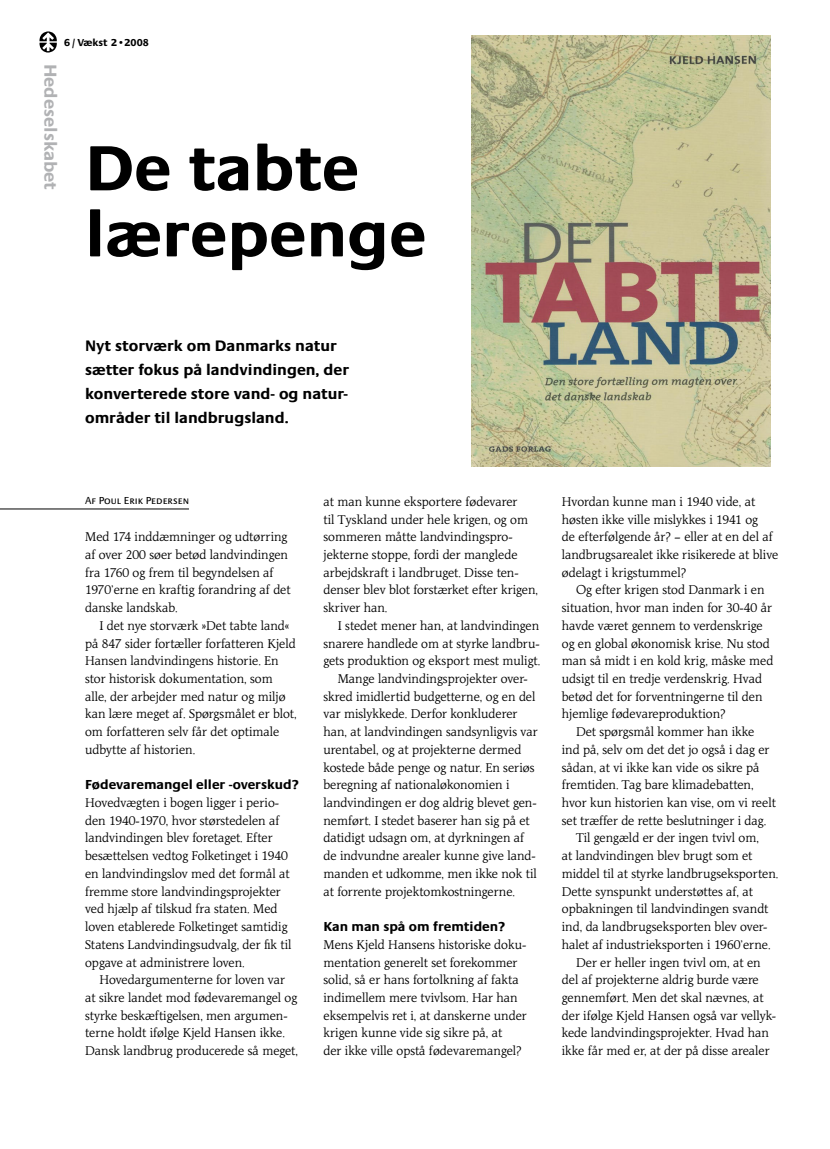
<style>
.page{position:relative;width:830px;height:1149px;background:#fff}
.page>*{position:absolute;margin:0;border:0;box-sizing:border-box;transform-origin:0 0}
.t1{font:700 66px/66px "Praxis EF";color:#000}
.t2{font:700 18px "Praxis EF";color:#b1b2b4}
.t3{font:700 15.75px/24px "Praxis EF";color:#000}
.t4{font:700 13.5px "Praxis EF";color:#000}
.t5{font:13.2px/17.7px "Jante Antiqua";color:#000}
.t6{font:10.5px "Praxis EF Regular SC";color:#000}
.t7{font:700 10.5px "Praxis EF";color:#000}
</style>
<div class="page">
<svg style="left:39px;top:31px;width:18px;height:22px"></svg>
<img style="left:471px;top:35px;width:299px;height:431px">
<hr style="left:0;top:508px;width:189px;height:1px;background:#000">
<h2 class="t2" style="left:60px;top:64px;width:127px;rotate:90deg">Hedeselskabet</h2>
<p class="t7" style="left:72px;top:37px;width:78px">/ Vækst 2•2008</p>
<h1 class="t1" style="left:85px;top:136px;width:342px">De tabte lærepenge</h1>
<p class="t3" style="left:85px;top:333px;width:265px">Nyt storværk om Danmarks natur sætter fokus på landvindingen, der konverterede store vand- og natur&shy;områder til landbrugsland.</p>
<p class="t6" style="left:85px;top:494px;width:105px">Af Poul Erik Pedersen</p>
<p class="t5" style="left:85px;top:528px;width:207px">Med 174 inddæmninger og udtørring af over 200 søer betød landvindingen fra 1760 og frem til begyndelsen af<br>1970’erne en kraftig forandring af det danske landskab.</p>
<p class="t5" style="left:85px;top:616px;width:213px;text-indent:14px">I det nye storværk »Det tabte land« på 847 sider fortæller forfatteren Kjeld Hansen landvindingens historie. En stor historisk dokumentation, som alle, der arbejder med natur og miljø kan lære meget af. Spørgsmålet er blot, om forfatteren selv får det optimale udbytte af historien.</p>
<p class="t4" style="left:85px;top:777px;width:215px">Fødevaremangel eller -overskud?</p>
<p class="t5" style="left:85px;top:793px;width:208px">Hovedvægten i bogen ligger i perio&shy;den 1940-1970, hvor størstedelen af landvindingen blev foretaget. Efter besættelsen vedtog Folketinget i 1940 en landvindingslov med det formål at fremme store landvindingsprojekter ved hjælp af tilskud fra staten. Med loven etablerede Folketinget samtidig Statens Landvindingsudvalg, der fik til opgave at administrere loven.</p>
<p class="t5" style="left:85px;top:970px;width:214px;text-indent:14px">Hovedargumenterne for loven var at sikre landet mod fødevaremangel og styrke beskæftigelsen, men argumen&shy;terne holdt ifølge Kjeld Hansen ikke.<br>Dansk landbrug producerede så meget,</p>
<p class="t5" style="left:323px;top:492px;width:216px">at man kunne eksportere fødevarer<br>til Tyskland under hele krigen, og om sommeren måtte landvindingspro&shy;jekterne stoppe, fordi der manglede arbejdskraft i landbruget. Disse ten&shy;denser blev blot forstærket efter krigen, skriver han.</p>
<p class="t5" style="left:337px;top:616px;width:203px">I stedet mener han, at landvindingen</p>
<p class="t5" style="left:323px;top:634px;width:217px">snarere handlede om at styrke landbru-</p>
<p class="t5" style="left:323px;top:652px;width:218px">gets produktion og eksport mest muligt.</p>
<p class="t5" style="left:337px;top:669px;width:191px">Mange landvindingsprojekter over-</p>
<p class="t5" style="left:323px;top:687px;width:213px">skred imidlertid budgetterne, og en del</p>
<p class="t5" style="left:323px;top:705px;width:195px">var mislykkede. Derfor konkluderer</p>
<p class="t5" style="left:323px;top:722px;width:216px">han, at landvindingen sandsynligvis var</p>
<p class="t5" style="left:323px;top:740px;width:199px">urentabel, og at projekterne dermed</p>
<p class="t5" style="left:323px;top:758px;width:212px">kostede både penge og natur. En seriøs</p>
<p class="t5" style="left:323px;top:776px;width:187px">beregning af nationaløkonomien i</p>
<p class="t5" style="left:323px;top:793px;width:214px">landvindingen er dog aldrig blevet gen-</p>
<p class="t5" style="left:323px;top:811px;width:208px">nemført. I stedet baserer han sig på et</p>
<p class="t5" style="left:323px;top:829px;width:202px">datidigt udsagn om, at dyrkningen af</p>
<p class="t5" style="left:323px;top:846px;width:214px">de indvundne arealer kunne give land-</p>
<p class="t5" style="left:323px;top:864px;width:215px">manden et udkomme, men ikke nok til</p>
<p class="t5" style="left:323px;top:882px;width:193px">at forrente projektomkostningerne.</p>
<p class="t4" style="left:323px;top:918px;width:183px">Kan man spå om fremtiden?</p>
<p class="t5" style="left:323px;top:935px;width:205px">Mens Kjeld Hansens historiske doku&shy;mentation generelt set forekommer solid, så er hans fortolkning af fakta indimellem mere tvivlsom. Har han eksempelvis ret i, at danskerne under krigen kunne vide sig sikre på, at<br>der ikke ville opstå fødevaremangel?</p>
<p class="t5" style="left:561px;top:492px;width:218px">Hvordan kunne man i 1940 vide, at høsten ikke ville mislykkes i 1941 og<br>de efterfølgende år? – eller at en del af landbrugsarealet ikke risikerede at blive ødelagt i krigstummel?</p>
<p class="t5" style="left:561px;top:581px;width:213px;text-indent:14px">Og efter krigen stod Danmark i en situation, hvor man inden for 30-40 år havde været gennem to verdenskrige og en global økonomisk krise. Nu stod man så midt i en kold krig, måske med udsigt til en tredje verdenskrig. Hvad betød det for forventningerne til den hjemlige fødevareproduktion?</p>
<p class="t5" style="left:576px;top:722px;width:179px">Det spørgsmål kommer han ikke</p>
<p class="t5" style="left:561px;top:740px;width:209px">ind på, selv om det det jo også i dag er</p>
<p class="t5" style="left:561px;top:758px;width:199px">sådan, at vi ikke kan vide os sikre på</p>
<p class="t5" style="left:561px;top:776px;width:193px">fremtiden. Tag bare klimadebatten,</p>
<p class="t5" style="left:561px;top:793px;width:215px">hvor kun historien kan vise, om vi reelt</p>
<p class="t5" style="left:561px;top:811px;width:206px">set træffer de rette beslutninger i dag.</p>
<p class="t5" style="left:576px;top:829px;width:184px">Til gengæld er der ingen tvivl om,</p>
<p class="t5" style="left:561px;top:846px;width:192px">at landvindingen blev brugt som et</p>
<p class="t5" style="left:561px;top:864px;width:218px">middel til at styrke landbrugseksporten.</p>
<p class="t5" style="left:561px;top:882px;width:193px">Dette synspunkt understøttes af, at</p>
<p class="t5" style="left:561px;top:899px;width:208px">opbakningen til landvindingen svandt</p>
<p class="t5" style="left:561px;top:917px;width:207px">ind, da landbrugseksporten blev over-</p>
<p class="t5" style="left:561px;top:935px;width:210px">halet af industrieksporten i 1960’erne.</p>
<p class="t5" style="left:576px;top:953px;width:186px">Der er heller ingen tvivl om, at en</p>
<p class="t5" style="left:561px;top:970px;width:198px">del af projekterne aldrig burde være</p>
<p class="t5" style="left:561px;top:988px;width:203px">gennemført. Men det skal nævnes, at</p>
<p class="t5" style="left:561px;top:1006px;width:216px">der ifølge Kjeld Hansen også var vellyk-</p>
<p class="t5" style="left:561px;top:1023px;width:208px">kede landvindingsprojekter. Hvad han</p>
<p class="t5" style="left:561px;top:1041px;width:209px">ikke får med er, at der på disse arealer</p>
</div>
